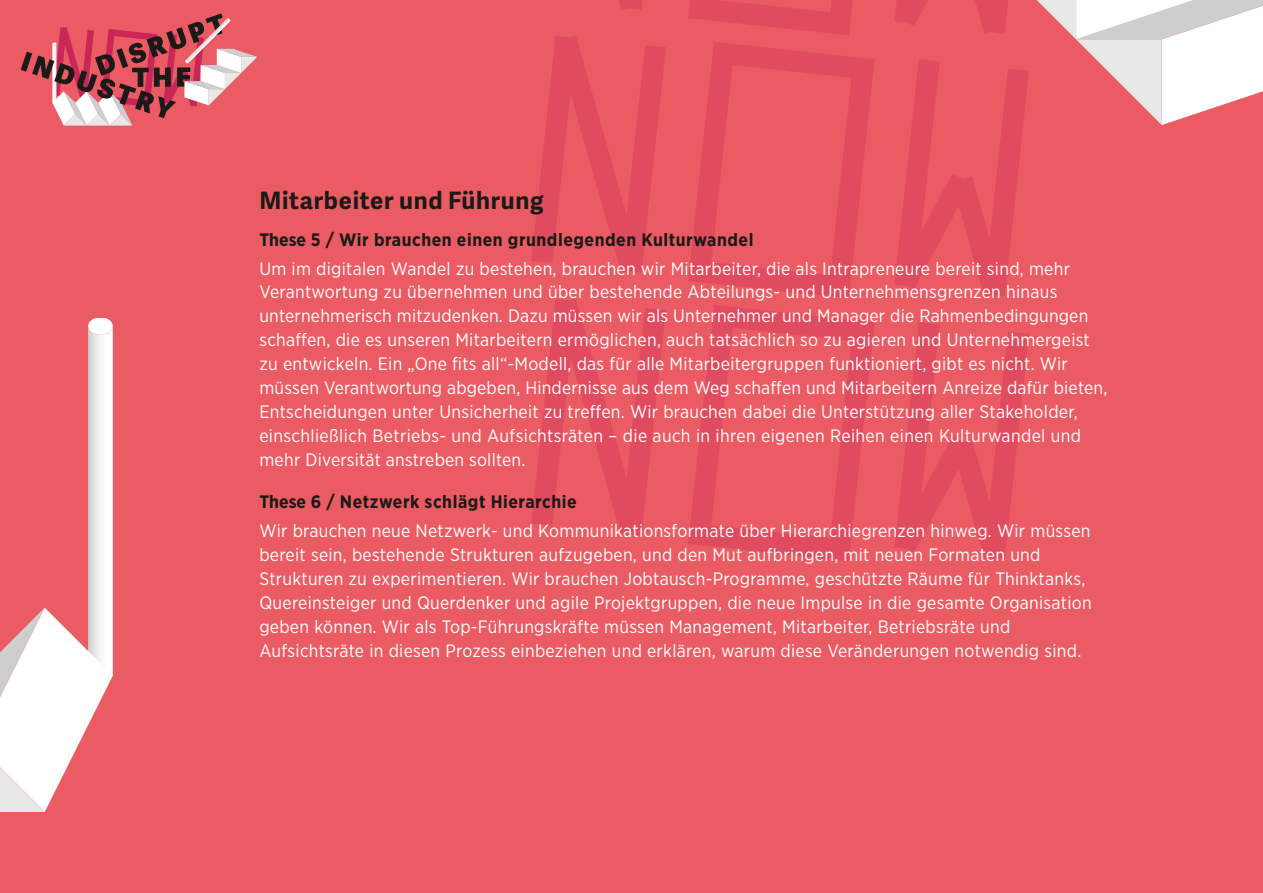
<style>
.page{position:relative;width:1263px;height:893px;background:#eb5b63}
.page>*{position:absolute;margin:0;border:0;box-sizing:border-box;transform-origin:0 0}
.t1{font:700 24px "Adelle Sans";letter-spacing:.03em;color:#1a1a18}
.t2{font:18px/24px "Gotham Narrow";letter-spacing:.015em;color:#fff}
.t3{font:700 18px "Gotham Narrow";letter-spacing:.03em;color:#1a1a18}
</style>
<div class="page">
<svg style="left:0;top:319px;width:113px;height:493px"></svg>
<svg style="left:688px;top:0;width:164px;height:35px"></svg>
<svg style="left:619px;top:0;width:23px;height:10px"></svg>
<svg style="left:895px;top:0;width:113px;height:34px"></svg>
<svg style="left:688px;top:42px;width:186px;height:256px"></svg>
<svg style="left:532px;top:36px;width:134px;height:237px"></svg>
<svg style="left:895px;top:59px;width:134px;height:238px"></svg>
<svg style="left:688px;top:305px;width:186px;height:256px"></svg>
<svg style="left:532px;top:299px;width:134px;height:237px"></svg>
<svg style="left:895px;top:322px;width:134px;height:238px"></svg>
<svg style="left:21px;top:13px;width:236px;height:113px"></svg>
<svg style="left:1037px;top:0;width:226px;height:125px"></svg>
<h1 class="t1" style="left:259px;top:183px;width:286px">Mitarbeiter und Führung</h1>
<p class="t3" style="left:259px;top:228px;width:496px">These 5 / Wir brauchen einen grundlegenden Kulturwandel</p>
<p class="t2" style="left:259px;top:256px;width:849px">Um im digitalen Wandel zu bestehen, brauchen wir Mitarbeiter, die als Intrapreneure bereit sind, mehr Verantwortung zu übernehmen und über bestehende Abteilungs- und Unternehmensgrenzen hinaus unternehmerisch mitzudenken. Dazu müssen wir als Unternehmer und Manager die Rahmenbedingungen schaffen, die es unseren Mitarbeitern ermöglichen, auch tatsächlich so zu agieren und Unternehmergeist zu entwickeln. Ein „One fits all“-Modell, das für alle Mitarbeitergruppen funktioniert, gibt es nicht. Wir müssen Verantwortung abgeben, Hindernisse aus dem Weg schaffen und Mitarbeitern Anreize dafür bieten, Entscheidungen unter Unsicherheit zu treffen. Wir brauchen dabei die Unterstützung aller Stakeholder, einschließlich Betriebs- und Aufsichtsräten – die auch in ihren eigenen Reihen einen Kulturwandel und mehr Diversität anstreben sollten.</p>
<p class="t3" style="left:259px;top:491px;width:319px">These 6 / Netzwerk schlägt Hierarchie</p>
<p class="t2" style="left:259px;top:518px;width:834px">Wir brauchen neue Netzwerk- und Kommunikationsformate über Hierarchiegrenzen hinweg. Wir müssen bereit sein, bestehende Strukturen aufzugeben, und den Mut aufbringen, mit neuen Formaten und Strukturen zu experimentieren. Wir brauchen Jobtausch-Programme, geschützte Räume für Thinktanks, Quereinsteiger und Querdenker und agile Projektgruppen, die neue Impulse in die gesamte Organisation geben können. Wir als Top-Führungskräfte müssen Management, Mitarbeiter, Betriebsräte und Aufsichtsräte in diesen Prozess einbeziehen und erklären, warum diese Veränderungen notwendig sind.</p>
</div>
